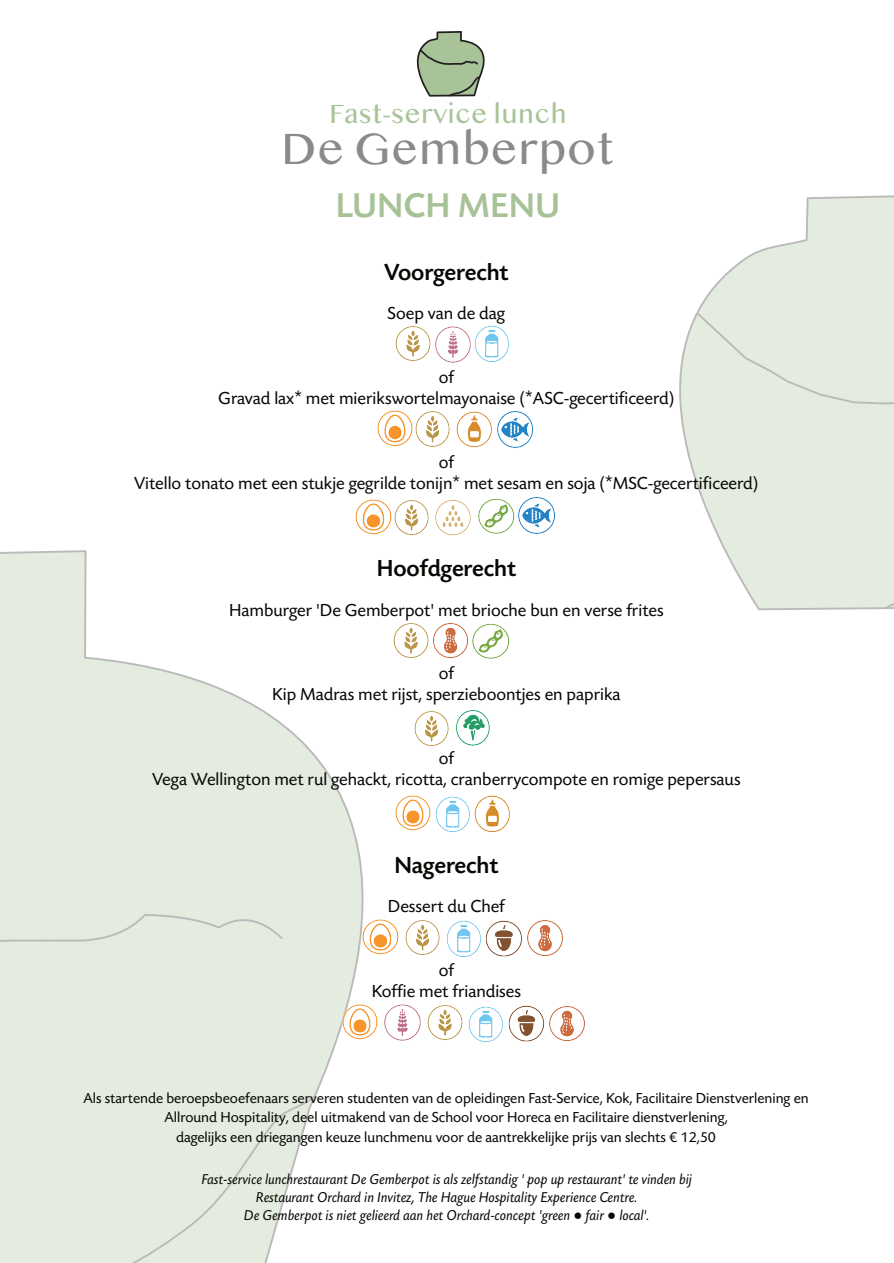
<style>
.page{position:relative;width:894px;height:1263px;background:#fff}
.page>*{position:absolute;margin:0;border:0;box-sizing:border-box;transform-origin:0 0}
.t1{font:40.8px "Bangla MN";color:#8c8a89}
.t2{font:500 36px "Today SB";color:#a8c298}
.t3{font:24.45px "Bangla MN";color:#a9c399}
.t4{font:500 24px "Today Sans Now Pro";color:#080704}
.t5{font:18px/21.1px "Today Sans Now Pro";color:#080704;text-align:center}
.t6{font:15px/19px "Today Sans Now Pro";color:#080704;text-align:center}
.t7{font:italic 15px/18px "Today Sans HEF";color:#080704;text-align:center}
.s1{font-family:"Helvetica";font-style:normal}
</style>
<div class="page">
<svg style="left:0;top:550px;width:364px;height:543px;fill:#e4ecdf"></svg>
<div style="left:0;top:773px;width:282px;height:170px;background:#e4ecdf"></div>
<svg style="left:0;top:1093px;width:317px;height:170px;background:#e5ece1"></svg>
<svg style="left:679px;top:195px;width:214px;height:415px;fill:#e4ecdf"></svg>
<div style="left:696px;top:313px;width:197px;height:91px;background:#e4ecdf"></div>
<svg style="left:883px;top:482px;width:10px;height:128px"></svg>
<svg style="left:416px;top:31px;width:69px;height:66px"></svg>
<img style="left:478px;top:499px;width:37px;height:35px">
<img style="left:377px;top:410px;width:73px;height:37px">
<img style="left:355px;top:499px;width:74px;height:36px">
<img style="left:435px;top:325px;width:74px;height:38px">
<img style="left:436px;top:795px;width:74px;height:37px">
<img style="left:395px;top:326px;width:36px;height:35px">
<img style="left:384px;top:1004px;width:37px;height:37px">
<img style="left:456px;top:411px;width:36px;height:36px">
<img style="left:395px;top:795px;width:36px;height:36px">
<img style="left:447px;top:920px;width:34px;height:37px">
<img style="left:361px;top:918px;width:38px;height:38px">
<img style="left:497px;top:411px;width:36px;height:37px">
<img style="left:518px;top:497px;width:37px;height:37px">
<img style="left:435px;top:500px;width:36px;height:36px">
<img style="left:393px;top:623px;width:33px;height:35px">
<img style="left:414px;top:711px;width:35px;height:35px">
<img style="left:405px;top:920px;width:35px;height:35px">
<img style="left:456px;top:710px;width:34px;height:36px">
<img style="left:426px;top:623px;width:42px;height:35px">
<img style="left:472px;top:624px;width:38px;height:35px">
<img style="left:485px;top:920px;width:35px;height:37px">
<img style="left:520px;top:920px;width:43px;height:36px">
<img style="left:469px;top:1005px;width:73px;height:37px">
<img style="left:341px;top:1003px;width:37px;height:39px">
<img style="left:427px;top:1005px;width:36px;height:35px">
<img style="left:542px;top:1006px;width:43px;height:35px">
<h3 class="t3" style="left:329px;top:102px;width:239px">Fast-service lunch</h3>
<h1 class="t1" style="left:281px;top:129px;width:334px">De Gemberpot</h1>
<h2 class="t2" style="left:336px;top:192px;width:226px">LUNCH MENU</h2>
<h3 class="t4" style="left:384px;top:262px;width:126px">Voorgerecht</h3>
<p class="t5" style="left:387px;top:304px;width:119px">Soep van de dag</p>
<p class="t5" style="left:218px;top:368px;width:457px">of<br>Gravad lax* met mierikswortelmayonaise (*ASC-gecertificeerd)</p>
<p class="t5" style="left:134px;top:453px;width:625px">of<br>Vitello tonato met een stukje gegrilde tonĳn* met sesam en soja (*MSC-gecertificeerd)</p>
<h3 class="t4" style="left:376px;top:559px;width:141px">Hoofdgerecht</h3>
<p class="t5" style="left:229px;top:601px;width:436px">Hamburger 'De Gemberpot' met brioche bun en verse frites</p>
<p class="t5" style="left:272px;top:664px;width:350px">of<br>Kip Madras met rĳst, sperzieboontjes en paprika</p>
<p class="t5" style="left:152px;top:749px;width:590px">of<br>Vega Wellington met rul gehackt, ricotta, cranberrycompote en romige pepersaus</p>
<h3 class="t4" style="left:394px;top:855px;width:105px">Nagerecht</h3>
<p class="t5" style="left:388px;top:897px;width:118px">Dessert du Chef</p>
<p class="t5" style="left:371px;top:961px;width:151px">of<br>Koffie met friandises</p>
<p class="t6" style="left:83px;top:1090px;width:726px">Als startende beroepsbeoefenaars serveren studenten van de opleidingen Fast-Service, Kok, Facilitaire Dienstverlening en<br>Allround Hospitality, deel uitmakend van de School voor Horeca en Facilitaire dienstverlening,<br>dagelĳks een driegangen keuze lunchmenu voor de aantrekkelĳke prĳs van slechts € 12,50</p>
<p class="t7" style="left:201px;top:1172px;width:492px">Fast-service lunchrestaurant De Gemberpot is als zelfstandig ' pop up restaurant' te vinden bij<br>Restaurant Orchard in Invitez, The Hague Hospitality Experience Centre.<br>De Gemberpot is niet gelieerd aan het Orchard-concept 'green <span class="s1">●</span> fair <span class="s1">●</span> local'.</p>
</div>
